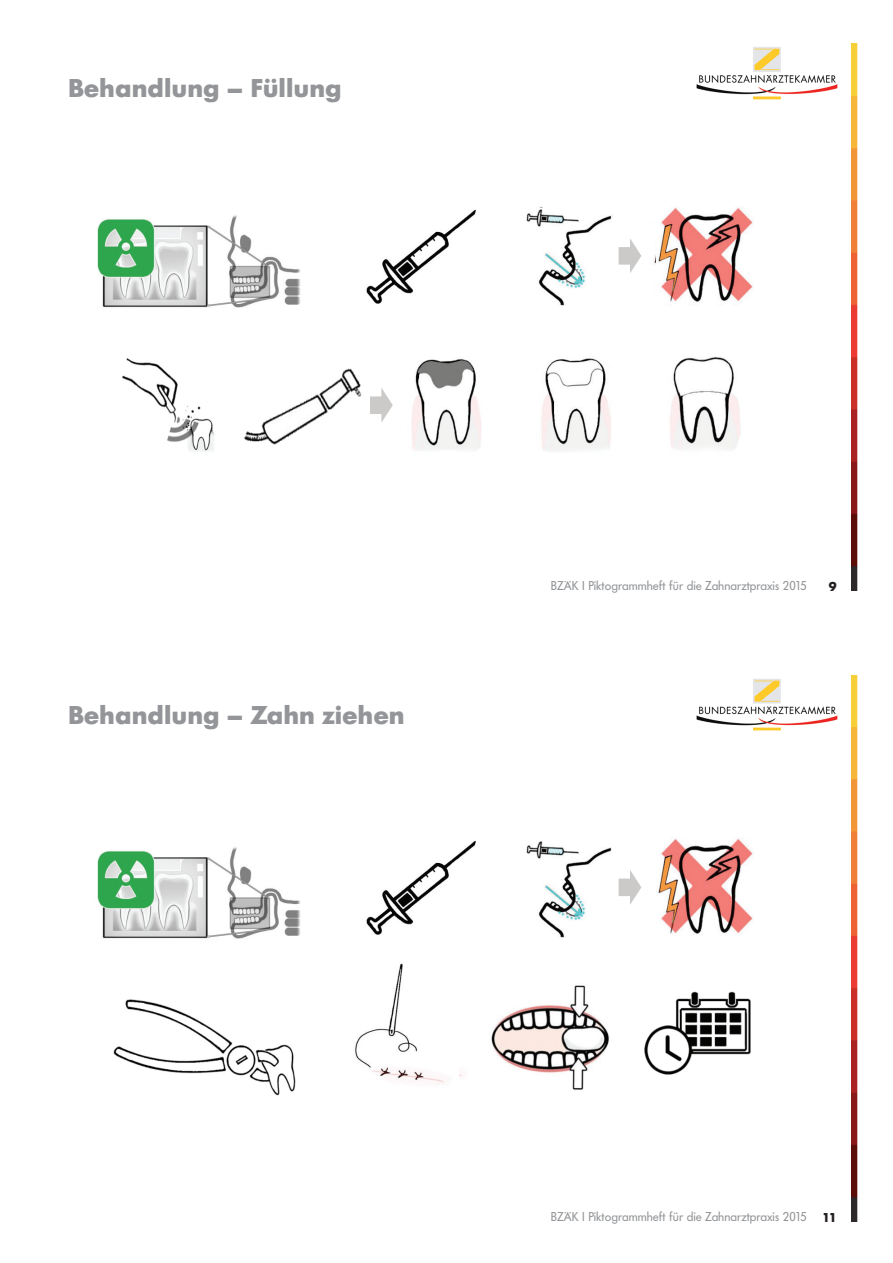
<style>
.page{position:relative;width:893px;height:1263px;background:#fff}
.page>*{position:absolute;margin:0;border:0;box-sizing:border-box;transform-origin:0 0}
.t1{font:700 25.5px "Futura BQ";color:#939598}
.t2{font:12.75px "Futura BQ";color:#939598}
.t3{font:700 12.75px "Futura BQ";color:#231f20}
.s1{font-weight:700;color:#231f20}
</style>
<div class="page">
<img style="left:122px;top:358px;width:92px;height:93px">
<img style="left:411px;top:359px;width:70px;height:92px">
<img style="left:541px;top:358px;width:70px;height:94px">
<img style="left:670px;top:357px;width:70px;height:93px">
<img style="left:244px;top:368px;width:118px;height:77px">
<img style="left:657px;top:208px;width:96px;height:94px">
<img style="left:526px;top:209px;width:86px;height:97px">
<img style="left:366px;top:210px;width:109px;height:94px">
<svg style="left:370px;top:388px;width:23px;height:34px"></svg>
<svg style="left:619px;top:239px;width:22px;height:34px"></svg>
<img style="left:97px;top:215px;width:204px;height:93px">
<img style="left:113px;top:999px;width:182px;height:96px">
<img style="left:491px;top:985px;width:119px;height:105px">
<img style="left:644px;top:991px;width:107px;height:84px">
<img style="left:658px;top:839px;width:95px;height:95px">
<img style="left:526px;top:841px;width:86px;height:97px">
<img style="left:366px;top:841px;width:109px;height:94px">
<svg style="left:619px;top:870px;width:22px;height:35px"></svg>
<img style="left:97px;top:847px;width:204px;height:92px">
<img style="left:355px;top:963px;width:89px;height:120px">
<img style="left:696px;top:47px;width:142px;height:53px">
<img style="left:852px;top:44px;width:5px;height:546px">
<img style="left:696px;top:679px;width:142px;height:52px">
<img style="left:852px;top:675px;width:5px;height:546px">
<h1 class="t1" style="left:68px;top:72px;width:275px">Behandlung – Füllung</h1>
<h1 class="t1" style="left:68px;top:699px;width:338px">Behandlung – Zahn ziehen</h1>
<p class="t2" style="left:551px;top:578px;width:258px">BZÄK I Piktogrammheft für die Zahnarztpraxis 2015</p>
<p class="t3" style="left:828px;top:578px;width:10px">9</p>
<p class="t2" style="left:551px;top:1209px;width:288px">BZÄK I Piktogrammheft für die Zahnarztpraxis 2015 <span class="s1">11</span></p>
</div>
